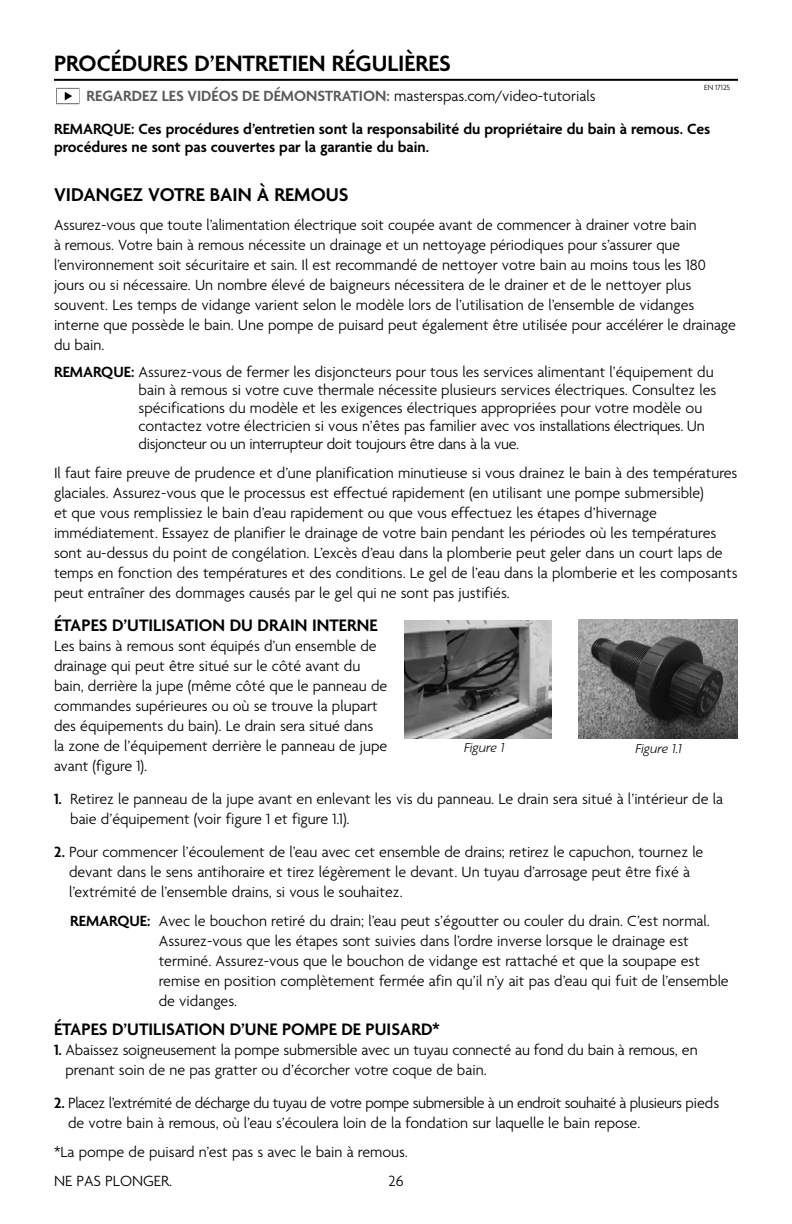
<style>
.page{position:relative;width:792px;height:1224px;background:#fff}
.page>*{position:absolute;margin:0;border:0;box-sizing:border-box;transform-origin:0 0}
.t1{font:600 24px "Agenda";color:#000}
.t2{font:600 20px "Agenda";color:#000}
.t3{font:600 18px "Agenda";color:#000}
.t4{font:300 16px/20px "Agenda";color:#000}
.t5{font:300 16px/20px "Agenda";letter-spacing:-.025em;color:#000}
.t6{font:600 16px/18px "Agenda";color:#000}
.t7{font:600 16px "Agenda";color:#58595b}
.t8{font:italic 300 14px "Agenda";color:#000}
.t9{font:300 8px "Agenda";color:#000}
.s1{font-weight:300;color:#000}
.s2{font-weight:600}
</style>
<div class="page">
<hr style="left:54px;top:79px;width:684px;height:2px;background:#000">
<svg style="left:65px;top:92px;width:7px;height:8px"></svg>
<img style="left:405px;top:620px;width:146px;height:118px">
<img style="left:579px;top:620px;width:159px;height:118px">
<h1 class="t1" style="left:54px;top:51px;width:398px">PROCÉDURES D’ENTRETIEN RÉGULIÈRES</h1>
<p class="t7" style="left:87px;top:87px;width:511px">REGARDEZ LES VIDÉOS DE DÉMONSTRATION: <span class="s1">masterspas.com/video-tutorials</span></p>
<p class="t9" style="left:704px;top:83px;width:28px">EN 17125</p>
<p class="t6" style="left:54px;top:121px;width:658px">REMARQUE: Ces procédures d’entretien sont la responsabilité du propriétaire du bain à remous. Ces procédures ne sont pas couvertes par la garantie du bain.</p>
<p class="t2" style="left:54px;top:184px;width:296px">VIDANGEZ VOTRE BAIN À REMOUS</p>
<p class="t4" style="left:54px;top:216px;width:683px">Assurez-vous que toute l’alimentation électrique soit coupée avant de commencer à drainer votre bain<br>à remous. Votre bain à remous nécessite un drainage et un nettoyage périodiques pour s’assurer que l’environnement soit sécuritaire et sain. Il est recommandé de nettoyer votre bain au moins tous les 180 jours ou si nécessaire. Un nombre élevé de baigneurs nécessitera de le drainer et de le nettoyer plus souvent. Les temps de vidange varient selon le modèle lors de l’utilisation de l’ensemble de vidanges interne que possède le bain. Une pompe de puisard peut également être utilisée pour accélérer le drainage du bain.</p>
<p class="t4" style="left:139px;top:364px;width:579px;line-height:18px;text-indent:-85px"><span class="s2">REMARQUE:</span> Assurez-vous de fermer les disjoncteurs pour tous les services alimentant l’équipement du bain à remous si votre cuve thermale nécessite plusieurs services électriques. Consultez les spécifications du modèle et les exigences électriques appropriées pour votre modèle ou contactez votre électricien si vous n’êtes pas familier avec vos installations électriques. Un disjoncteur ou un interrupteur doit toujours être dans à la vue.</p>
<p class="t4" style="left:54px;top:464px;width:685px">Il faut faire preuve de prudence et d’une planification minutieuse si vous drainez le bain à des températures glaciales. Assurez-vous que le processus est effectué rapidement (en utilisant une pompe submersible)<br>et que vous remplissiez le bain d’eau rapidement ou que vous effectuez les étapes d’hivernage immédiatement. Essayez de planifier le drainage de votre bain pendant les périodes où les températures sont au-dessus du point de congélation. L’excès d’eau dans la plomberie peut geler dans un court laps de temps en fonction des températures et des conditions. Le gel de l’eau dans la plomberie et les composants peut entraîner des dommages causés par le gel qui ne sont pas justifiés.</p>
<p class="t3" style="left:54px;top:616px;width:325px">ÉTAPES D’UTILISATION DU DRAIN INTERNE</p>
<p class="t4" style="left:54px;top:637px;width:335px">Les bains à remous sont équipés d’un ensemble de drainage qui peut être situé sur le côté avant du bain, derrière la jupe (même côté que le panneau de commandes supérieures ou où se trouve la plupart des équipements du bain). Le drain sera situé dans la zone de l’équipement derrière le panneau de jupe avant (figure 1).</p>
<p class="t4" style="left:70px;top:790px;width:654px;text-indent:-16px"><span class="s2">1.</span> Retirez le panneau de la jupe avant en enlevant les vis du panneau. Le drain sera situé à l’intérieur de la baie d’équipement (voir figure 1 et figure 1.1).</p>
<p class="t4" style="left:69px;top:843px;width:636px;text-indent:-15px"><span class="s2">2.</span> Pour commencer l’écoulement de l’eau avec cet ensemble de drains; retirez le capuchon, tournez le devant dans le sens antihoraire et tirez légèrement le devant. Un tuyau d’arrosage peut être fixé à l’extrémité de l’ensemble drains, si vous le souhaitez.</p>
<p class="t4" style="left:159px;top:912px;width:571px;text-indent:-89px"><span class="s2">REMARQUE:</span> Avec le bouchon retiré du drain; l’eau peut s’égoutter ou couler du drain. C’est normal.<br>Assurez-vous que les étapes sont suivies dans l’ordre inverse lorsque le drainage est terminé. Assurez-vous que le bouchon de vidange est rattaché et que la soupape est remise en position complètement fermée afin qu’il n’y ait pas d’eau qui fuit de l’ensemble de vidanges.</p>
<p class="t3" style="left:54px;top:1020px;width:387px">ÉTAPES D’UTILISATION D’UNE POMPE DE PUISARD*</p>
<p class="t4" style="left:66px;top:1041px;width:634px;text-indent:-12px"><span class="s2">1.</span> Abaissez soigneusement la pompe submersible avec un tuyau connecté au fond du bain à remous, en prenant soin de ne pas gratter ou d’écorcher votre coque de bain.</p>
<p class="t5" style="left:68px;top:1094px;width:653px;text-indent:-14px"><span class="s2">2.</span> Placez l’extrémité de décharge du tuyau de votre pompe submersible à un endroit souhaité à plusieurs pieds de votre bain à remous, où l’eau s’écoulera loin de la fondation sur laquelle le bain repose.</p>
<p class="t4" style="left:54px;top:1143px;width:355px">*La pompe de puisard n’est pas s avec le bain à remous.</p>
<p class="t8" style="left:464px;top:739px;width:42px">Figure 1</p>
<p class="t8" style="left:635px;top:740px;width:48px">Figure 1.1</p>
<p class="t4" style="left:54px;top:1172px;width:121px">NE PAS PLONGER.!</p>
<p class="t4" style="left:388px;top:1172px;width:17px">26</p>
<p class="t4" style="left:84px;top:1172px;width:85px">LONGEZ PAS</p>
</div>
